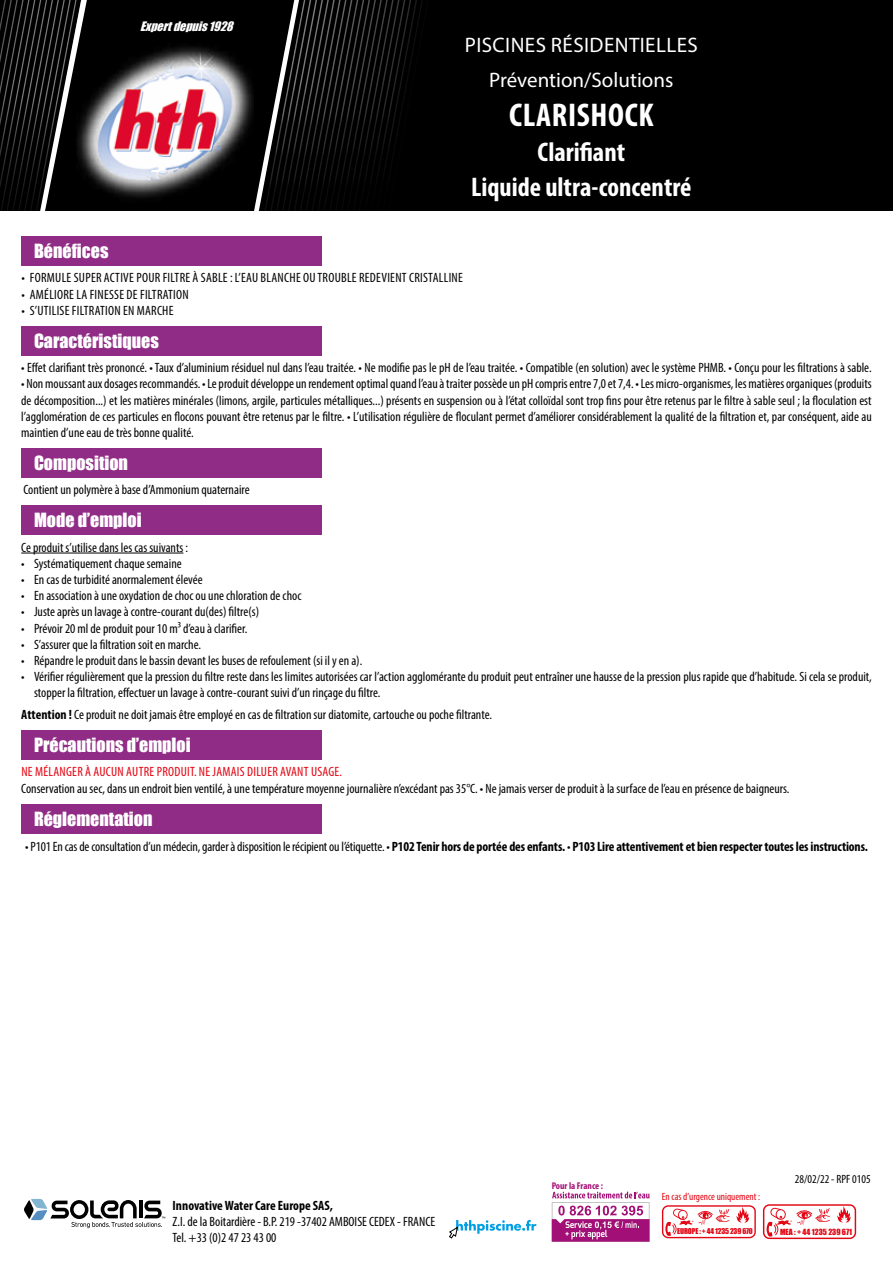
<style>
.page{position:relative;width:893px;height:1263px;background:#fff}
.page>*{position:absolute;margin:0;border:0;box-sizing:border-box;transform-origin:0 0}
.t1{font:700 condensed 33px "Myriad Pro";letter-spacing:.02em;color:#fff}
.t2{font:700 condensed 27px/34.5px "Myriad Pro";color:#fff;text-align:center}
.t3{font:21px/34.5px "Myriad Pro";letter-spacing:.02em;color:#fff;text-align:center}
.t4{font:18px "Impact";color:#fff}
.t5{font:condensed 13.5px/16.2px "Myriad Pro";color:#000}
.t6{font:700 condensed 13.5px "Myriad Pro";letter-spacing:-.01em;color:#000}
.t7{font:condensed 13.5px "Myriad Pro";letter-spacing:.02em;color:#000}
.t8{font:condensed 13.5px "Myriad Pro";letter-spacing:.02em;color:#e30613}
.t9{font:italic 12px "Impact";color:#fff}
.t10{font:condensed 12px "Myriad Pro";color:#000}
.t11{font:condensed 10.5px "Myriad Pro";color:#e30613}
.t12{font:700 condensed 9.75px "Myriad Pro";color:#a21077}
.t13{font:7.8px "Impact";color:#e30613}
.t14{font:7.35px "Impact";letter-spacing:-.02em;color:#e30613}
.s1{font-weight:700}
.s2{font-weight:400}
</style>
<div class="page">
<svg style="left:24px;top:1198px;width:141px;height:30px"></svg>
<div style="left:95px;top:0;width:798px;height:211px;background:#000"></div>
<svg style="left:246px;top:0;width:207px;height:211px;background:#0e0e0e"></svg>
<svg style="left:0;top:0;width:95px;height:211px;background:#1f1f1f"></svg>
<img style="left:76px;top:34px;width:178px;height:177px">
<svg style="left:552px;top:1192px;width:98px;height:50px"></svg>
<svg style="left:662px;top:1205px;width:94px;height:33px"></svg>
<svg style="left:763px;top:1204px;width:93px;height:35px"></svg>
<svg style="left:449px;top:1220px;width:87px;height:19px"></svg>
<div style="left:21px;top:236px;width:300px;height:29px;background:#902b86"></div>
<div style="left:21px;top:326px;width:300px;height:29px;background:#902b86"></div>
<div style="left:21px;top:448px;width:300px;height:29px;background:#902b86"></div>
<div style="left:21px;top:505px;width:300px;height:30px;background:#902b86"></div>
<hr style="left:21px;top:553px;width:162px;height:1px;background:#000">
<div style="left:21px;top:730px;width:300px;height:29px;background:#902b86"></div>
<div style="left:21px;top:804px;width:300px;height:29px;background:#902b86"></div>
<p class="t9" style="left:140px;top:17px;width:99px">Expertdepuis1928</p>
<h3 class="t3" style="left:465px;top:28px;width:234px">PISCINES RÉSIDENTIELLES<br>Prévention/Solutions</h3>
<h1 class="t1" style="left:509px;top:95px;width:146px">CLARISHOCK</h1>
<h2 class="t2" style="left:471px;top:134px;width:222px">Clarifiant<br>Liquide ultra-concentré</h2>
<h3 class="t4" style="left:34px;top:237px;width:76px">Bénéfices</h3>
<p class="t7" style="left:21px;top:270px;width:443px">• FORMULE SUPER ACTIVE POUR FILTRE À SABLE : L’EAU BLANCHE OU TROUBLE REDEVIENT CRISTALLINE</p>
<p class="t7" style="left:21px;top:286px;width:169px">• AMÉLIORE LA FINESSE DE FILTRATION</p>
<p class="t7" style="left:21px;top:302px;width:154px">• S’UTILISE FILTRATION EN MARCHE</p>
<h3 class="t4" style="left:34px;top:327px;width:126px">Caractéristiques</h3>
<p class="t5" style="left:21px;top:359px;width:852px">• Effet clarifiant très prononcé. • Taux d’aluminium résiduel nul dans l’eau traitée. • Ne modifie pas le pH de l’eau traitée. • Compatible (en solution) avec le système PHMB. • Conçu pour les filtrations à sable.</p>
<p class="t5" style="left:21px;top:376px;width:852px;text-align:justify">• Non moussant aux dosages recommandés. • Le produit développe un rendement optimal quand l’eau à traiter possède un pH compris entre 7,0 et 7,4. • Les micro-organismes, les matières organiques (produits de décomposition...) et les matières minérales (limons, argile, particules métalliques...) présents en suspension ou à l’état colloïdal sont trop fins pour être retenus par le filtre à sable seul ; la floculation est l’agglomération de ces particules en flocons pouvant être retenus par le filtre. • L’utilisation régulière de floculant permet d’améliorer considérablement la qualité de la filtration et, par conséquent, aide au maintien d’une eau de très bonne qualité.</p>
<h3 class="t4" style="left:34px;top:449px;width:96px">Composition</h3>
<p class="t5" style="left:23px;top:482px;width:228px">Contient un polymère à base d’Ammonium quaternaire</p>
<h3 class="t4" style="left:34px;top:506px;width:109px">Mode d’emploi</h3>
<p class="t5" style="left:21px;top:539px;width:168px">Ce produit s’utilise dans les cas suivants :</p>
<p class="t5" style="left:21px;top:555px;width:162px">• Systématiquement chaque semaine</p>
<p class="t5" style="left:21px;top:571px;width:183px">• En cas de turbidité anormalement élevée</p>
<p class="t5" style="left:21px;top:587px;width:282px">• En association à une oxydation de choc ou une chloration de choc</p>
<p class="t5" style="left:21px;top:604px;width:239px">• Juste après un lavage à contre-courant du(des) filtre(s)</p>
<p class="t5" style="left:21px;top:620px;width:228px">• Prévoir 20 ml de produit pour 10 m³ d’eau à clarifier.</p>
<p class="t5" style="left:21px;top:636px;width:181px">• S’assurer que la filtration soit en marche.</p>
<p class="t5" style="left:21px;top:652px;width:343px">• Répandre le produit dans le bassin devant les buses de refoulement (si il y en a).</p>
<p class="t5" style="left:34px;top:668px;width:839px;text-indent:-13px">• Vérifier régulièrement que la pression du filtre reste dans les limites autorisées car l’action agglomérante du produit peut entraîner une hausse de la pression plus rapide que d’habitude. Si cela se produit, stopper la filtration, effectuer un lavage à contre-courant suivi d’un rinçage du filtre.</p>
<p class="t5" style="left:21px;top:706px;width:472px"><span class="s1">Attention !</span> Ce produit ne doit jamais être employé en cas de filtration sur diatomite, cartouche ou poche filtrante.</p>
<h3 class="t4" style="left:34px;top:731px;width:158px">Précautions d’emploi</h3>
<p class="t8" style="left:21px;top:763px;width:322px">NE MÉLANGER À AUCUN AUTRE PRODUIT. NE JAMAIS DILUER AVANT USAGE.</p>
<p class="t5" style="left:21px;top:780px;width:770px">Conservation au sec, dans un endroit bien ventilé, à une température moyenne journalière n’excédant pas 35°C. • Ne jamais verser de produit à la surface de l’eau en présence de baigneurs.</p>
<h3 class="t4" style="left:34px;top:805px;width:120px">Réglementation</h3>
<p class="t6" style="left:25px;top:838px;width:844px"><span class="s2">• P101 En cas de consultation d’un médecin, garder à disposition le récipient ou l’étiquette. •</span> P102 Tenir hors de portée des enfants. <span class="s2">•</span> P103 Lire attentivement et bien respecter toutes les instructions.</p>
<p class="t6" style="left:173px;top:1197px;width:162px">Innovative Water Care Europe SAS,</p>
<p class="t5" style="left:173px;top:1213px;width:264px">Z.I. de la Boitardière - B.P. 219 -37402 AMBOISE CEDEX - FRANCE<br>Tel. +33 (0)2 47 23 43 00</p>
<p class="t12" style="left:552px;top:1179px;width:53px">Pour la France :</p>
<p class="t10" style="left:795px;top:1171px;width:77px">28/02/22 - RPF 0105</p>
<p class="t11" style="left:662px;top:1190px;width:100px">En cas d’urgence uniquement :</p>
<p class="t14" style="left:677px;top:1226px;width:77px">EUROPE : + 44 1235 239 670</p>
<p class="t13" style="left:780px;top:1226px;width:74px">MEA : + 44 1235 239 671</p>
</div>
